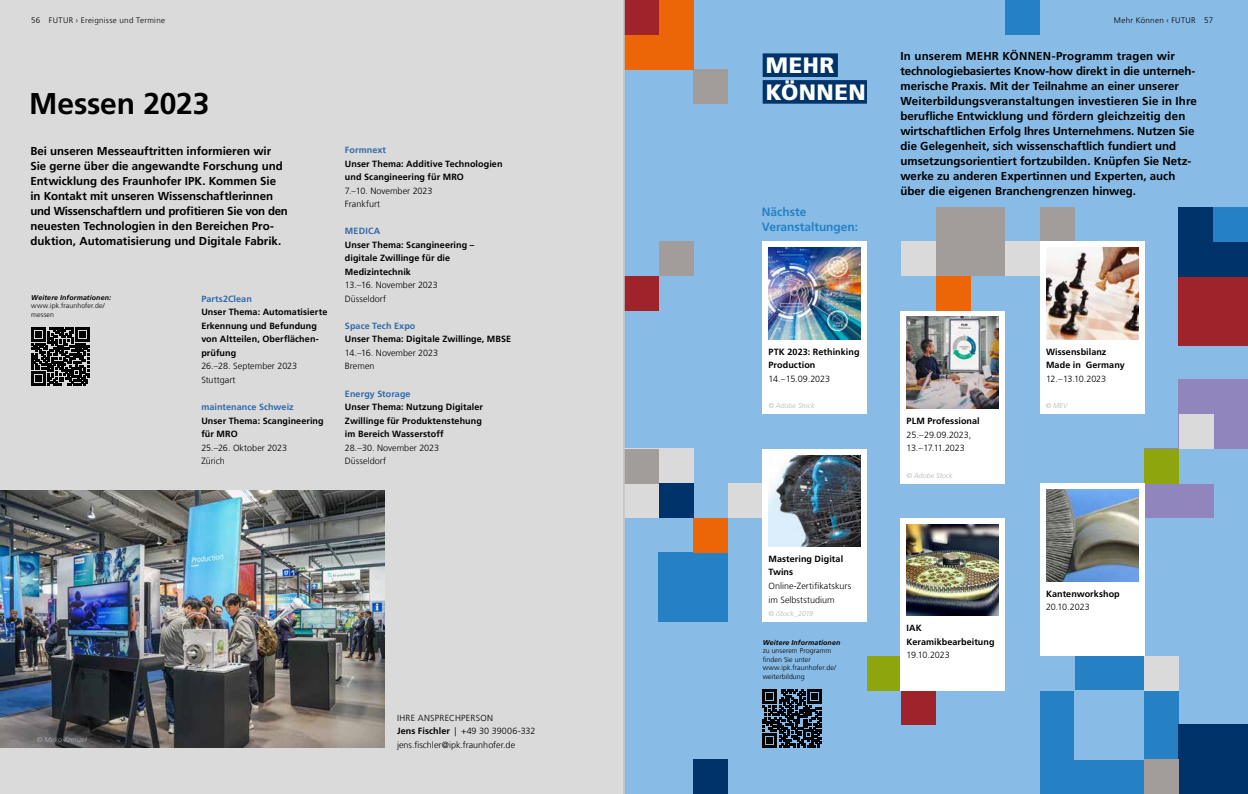
<style>
.page{position:relative;width:1248px;height:794px;background:#fff}
.page>*{position:absolute;margin:0;border:0;box-sizing:border-box;transform-origin:0 0}
.t1{font:700 30px "Frutiger LT Com";letter-spacing:-.01em;color:#000}
.t2{font:900 22.2px/26.7px "Frutiger LT Com";letter-spacing:.02em;color:#fff}
.t3{font:700 12px/14.4px "Frutiger LT Com";letter-spacing:-.005em;color:#2581c4}
.t4{font:700 11.5px/15px "Frutiger LT Com";color:#000}
.t5{font:700 9px/13.5px "Frutiger LT Com";letter-spacing:.01em;color:#000}
.t6{font:300 9px/13.5px "Frutiger LT Com";color:#000}
.t7{font:700 9px "Frutiger LT Com";letter-spacing:.01em;color:#3269a9}
.t8{font:300 9px "Frutiger LT Com";letter-spacing:-.025em;color:#000}
.t9{font:300 8.8px "Frutiger LT Com";letter-spacing:.03em;color:#000}
.t10{font:300 8px "Frutiger LT Com";letter-spacing:.04em;color:#000}
.t11{font:300 7px/8.4px "Frutiger LT Com";letter-spacing:.01em;color:#000}
.t12{font:italic 300 7px "Frutiger LT Com";letter-spacing:.01em;color:#b3b2b2}
.t13{font:italic 700 7px "Frutiger LT Com";letter-spacing:.02em;color:#000}
.s1{font-weight:700}
</style>
<div class="page">
<div style="left:0;top:0;width:624px;height:794px;background:#dadada"></div>
<div style="left:624px;top:0;width:623px;height:794px;background:#88bce7"></div>
<img style="left:0;top:490px;width:384px;height:257px">
<svg style="left:31px;top:327px;width:58px;height:58px"></svg>
<div style="left:1178px;top:276px;width:69px;height:69px;background:#9f232a"></div>
<div style="left:658px;top:552px;width:70px;height:69px;background:#2581c4"></div>
<div style="left:1178px;top:380px;width:69px;height:69px;background:#9185be"></div>
<div style="left:935px;top:242px;width:70px;height:34px;background:#a29d9b"></div>
<div style="left:901px;top:242px;width:34px;height:34px;background:#dadada"></div>
<div style="left:728px;top:483px;width:34px;height:35px;background:#dadada"></div>
<div style="left:1143px;top:449px;width:70px;height:69px;background:#9185be"></div>
<div style="left:935px;top:207px;width:139px;height:35px;background:#a29d9b"></div>
<div style="left:693px;top:518px;width:35px;height:34px;background:#ec6608"></div>
<div style="left:935px;top:276px;width:35px;height:35px;background:#ec6608"></div>
<div style="left:1178px;top:414px;width:35px;height:35px;background:#dadada"></div>
<div style="left:1005px;top:207px;width:34px;height:35px;background:#88bce7"></div>
<div style="left:1178px;top:207px;width:69px;height:69px;background:#00336a"></div>
<div style="left:1213px;top:207px;width:34px;height:35px;background:#2581c4"></div>
<div style="left:1005px;top:0;width:34px;height:35px;background:#2581c4"></div>
<div style="left:693px;top:759px;width:35px;height:35px;background:#00336a"></div>
<div style="left:1178px;top:449px;width:38px;height:34px;background:#88bce7"></div>
<div style="left:693px;top:69px;width:35px;height:35px;background:#a29d9b"></div>
<div style="left:658px;top:242px;width:35px;height:34px;background:#a29d9b"></div>
<div style="left:624px;top:449px;width:69px;height:69px;background:#dadada"></div>
<div style="left:624px;top:449px;width:34px;height:34px;background:#a29d9b"></div>
<div style="left:658px;top:483px;width:35px;height:35px;background:#00336a"></div>
<div style="left:762px;top:53px;width:75px;height:24px;background:#00336a"></div>
<div style="left:762px;top:80px;width:104px;height:24px;background:#00336a"></div>
<svg style="left:762px;top:689px;width:59px;height:58px"></svg>
<div style="left:624px;top:0;width:69px;height:69px;background:#ec6608"></div>
<div style="left:624px;top:0;width:34px;height:35px;background:#9f232a"></div>
<div style="left:624px;top:276px;width:34px;height:35px;background:#9f232a"></div>
<div style="left:1039px;top:656px;width:139px;height:138px;background:#2581c4"></div>
<div style="left:1074px;top:690px;width:69px;height:69px;background:#88bce7"></div>
<div style="left:1178px;top:725px;width:69px;height:69px;background:#00336a"></div>
<div style="left:1143px;top:759px;width:35px;height:35px;background:#a29d9b"></div>
<div style="left:1038px;top:655px;width:36px;height:35px;background:#88bce7"></div>
<div style="left:901px;top:690px;width:34px;height:35px;background:#9f232a"></div>
<div style="left:866px;top:656px;width:35px;height:34px;background:#8ea50d"></div>
<div style="left:900px;top:518px;width:104px;height:172px;background:#fff"></div>
<img style="left:906px;top:524px;width:92px;height:91px">
<div style="left:1005px;top:242px;width:34px;height:34px;background:#dadada"></div>
<div style="left:1143px;top:449px;width:35px;height:34px;background:#8ea50d"></div>
<div style="left:762px;top:449px;width:104px;height:172px;background:#fff"></div>
<img style="left:768px;top:455px;width:92px;height:91px">
<div style="left:900px;top:311px;width:104px;height:172px;background:#fff"></div>
<img style="left:906px;top:317px;width:92px;height:91px">
<div style="left:1143px;top:656px;width:35px;height:34px;background:#dadada"></div>
<div style="left:1039px;top:241px;width:104px;height:173px;background:#fff"></div>
<img style="left:1046px;top:248px;width:91px;height:91px">
<div style="left:1039px;top:483px;width:104px;height:173px;background:#fff"></div>
<img style="left:1046px;top:490px;width:91px;height:91px">
<div style="left:762px;top:241px;width:104px;height:173px;background:#fff"></div>
<img style="left:768px;top:248px;width:92px;height:91px">
<hr style="left:623px;top:0;width:1px;height:794px;background:#c6c6c6">
<p class="t10" style="left:31px;top:16px;width:135px">56 FUTUR › Ereignisse und Termine</p>
<h1 class="t1" style="left:29px;top:86px;width:182px">Messen 2023</h1>
<p class="t4" style="left:30px;top:144px;width:259px">Bei unseren Messeauftritten informieren wir Sie gerne über die angewandte Forschung und Entwicklung des Fraunhofer IPK. Kommen Sie in Kontakt mit unseren Wissenschaftlerinnen und Wissenschaftlern und profitieren Sie von den neuesten Technologien in den Bereichen Pro&shy;duktion, Automatisierung und Digitale Fabrik.</p>
<p class="t13" style="left:31px;top:293px;width:81px">Weitere Informationen:</p>
<p class="t11" style="left:31px;top:302px;width:75px">www.ipk.fraunhofer.de/ messen</p>
<p class="t7" style="left:201px;top:293px;width:52px">Parts2Clean</p>
<p class="t5" style="left:201px;top:306px;width:127px">Unser Thema: Automatisierte<br>Erkennung und Befundung von Altteilen, Oberflächen&shy;prüfung</p>
<p class="t6" style="left:201px;top:360px;width:97px">26.–28. September 2023<br>Stuttgart</p>
<p class="t7" style="left:201px;top:401px;width:94px">maintenance Schweiz</p>
<p class="t5" style="left:201px;top:414px;width:124px">Unser Thema: Scangineering für MRO</p>
<p class="t6" style="left:201px;top:441px;width:87px">25.–26. Oktober 2023<br>Zürich</p>
<p class="t7" style="left:345px;top:145px;width:43px">Formnext</p>
<p class="t5" style="left:345px;top:157px;width:159px">Unser Thema: Additive Technologien und Scangineering für MRO</p>
<p class="t6" style="left:345px;top:184px;width:89px">7.–10. November 2023<br>Frankfurt</p>
<p class="t7" style="left:345px;top:226px;width:37px">MEDICA</p>
<p class="t5" style="left:345px;top:238px;width:131px">Unser Thema: Scangineering – digitale Zwillinge für die<br>Medizintechnik</p>
<p class="t6" style="left:345px;top:279px;width:94px">13.–16. November 2023<br>Düsseldorf</p>
<p class="t7" style="left:345px;top:320px;width:72px">Space Tech Expo</p>
<p class="t5" style="left:345px;top:333px;width:168px">Unser Thema: Digitale Zwillinge, MBSE</p>
<p class="t6" style="left:345px;top:346px;width:95px">14.–16. November 2023<br>Bremen</p>
<p class="t7" style="left:345px;top:388px;width:67px">Energy Storage</p>
<p class="t5" style="left:345px;top:400px;width:140px">Unser Thema: Nutzung Digitaler<br>Zwillinge für Produktenstehung im Bereich Wasserstoff</p>
<p class="t6" style="left:345px;top:441px;width:96px">28.–30. November 2023<br>Düsseldorf</p>
<p class="t12" style="left:37px;top:735px;width:51px">© Mirko Krenzel</p>
<p class="t9" style="left:397px;top:712px;width:97px">IHRE ANSPRECHPERSON</p>
<p class="t6" style="left:397px;top:724px;width:140px"><span class="s1">Jens Fischler</span> | +49 30 39006-332 jens.fischler@ipk.fraunhofer.de</p>
<p class="t10" style="left:1113px;top:16px;width:101px">Mehr Können ‹ FUTUR 57</p>
<h2 class="t2" style="left:765px;top:52px;width:101px">MEHR<br>KÖNNEN</h2>
<p class="t4" style="left:900px;top:48px;width:298px">In unserem MEHR KÖNNEN-Programm tragen wir technologiebasiertes Know-how direkt in die unterneh&shy;merische Praxis. Mit der Teilnahme an einer unserer Weiterbildungsveranstaltungen investieren Sie in Ihre berufliche Entwicklung und fördern gleichzeitig den wirtschaftlichen Erfolg Ihres Unternehmens. Nutzen Sie die Gelegenheit, sich wissenschaftlich fundiert und umsetzungsorientiert fortzubilden. Knüpfen Sie Netz&shy;werke zu anderen Expertinnen und Experten, auch über die eigenen Branchengrenzen hinweg.</p>
<p class="t3" style="left:761px;top:205px;width:98px">Nächste<br>Veranstaltungen:</p>
<p class="t5" style="left:768px;top:345px;width:92px">PTK 2023: Rethinking<br>Production</p>
<p class="t6" style="left:768px;top:372px;width:63px">14.–15.09.2023</p>
<p class="t12" style="left:768px;top:402px;width:48px">© Adobe Stock</p>
<p class="t5" style="left:768px;top:552px;width:76px">Mastering Digital<br>Twins</p>
<p class="t6" style="left:768px;top:579px;width:84px">Online-Zertifikatskurs im Selbststudium</p>
<p class="t12" style="left:768px;top:609px;width:46px">© iStock_2019</p>
<p class="t13" style="left:762px;top:638px;width:79px">Weitere Informationen</p>
<p class="t11" style="left:762px;top:647px;width:75px">zu unserem Programm finden Sie unter www.ipk.fraunhofer.de/ weiterbildung</p>
<p class="t5" style="left:906px;top:414px;width:75px">PLM Professional</p>
<p class="t6" style="left:906px;top:428px;width:66px">25.–29.09.2023,<br>13.–17.11.2023</p>
<p class="t12" style="left:906px;top:471px;width:48px">© Adobe Stock</p>
<p class="t5" style="left:906px;top:621px;width:89px">IAK<br>Keramikbearbeitung</p>
<p class="t6" style="left:906px;top:648px;width:45px">19.10.2023</p>
<p class="t5" style="left:1045px;top:345px;width:80px">Wissensbilanz<br>Made in Germany</p>
<p class="t8" style="left:1045px;top:373px;width:62px">12.–13.10.2023</p>
<p class="t12" style="left:1045px;top:402px;width:23px">© MEV</p>
<p class="t5" style="left:1045px;top:587px;width:75px">Kantenworkshop</p>
<p class="t6" style="left:1045px;top:600px;width:45px">20.10.2023</p>
</div>
